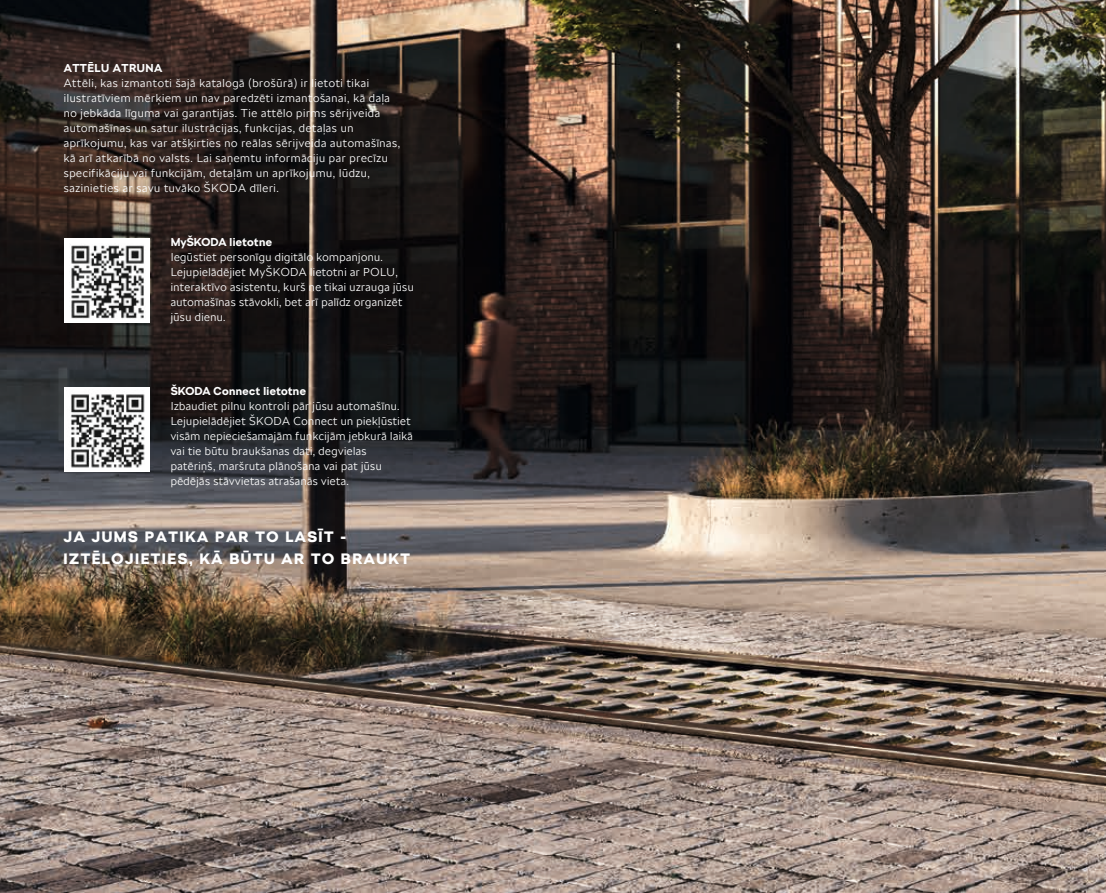
<style>
.page{position:relative;width:1106px;height:893px;background:#fff}
.page>*{position:absolute;margin:0;border:0;box-sizing:border-box;transform-origin:0 0}
.t1{font:900 15px/21.9px "SKODA Next";letter-spacing:.1em;color:#fff}
.t2{font:300 11.4px/15px "SKODA Next";letter-spacing:.055em;color:#fff}
.t3{font:700 11.4px "SKODA Next";letter-spacing:.035em;color:#fff}
</style>
<div class="page">
<img style="left:0;top:0;width:1106px;height:893px">
<div style="left:64px;top:238px;width:85px;height:85px;background:#fff"></div>
<img style="left:71px;top:245px;width:73px;height:74px">
<div style="left:64px;top:387px;width:85px;height:85px;background:#fff"></div>
<img style="left:70px;top:394px;width:75px;height:74px">
<p class="t3" style="left:64px;top:62px;width:100px">ATTĒLU ATRUNA</p>
<p class="t2" style="left:64px;top:76px;width:338px">Attēli, kas izmantoti šajā katalogā (brošūrā) ir lietoti tikai ilustratīviem mērķiem un nav paredzēti izmantošanai, kā daļa no jebkāda līguma vai garantijas. Tie attēlo pirms sērijveida automašīnas un satur ilustrācijas, funkcijas, detaļas un aprīkojumu, kas var atšķirties no reālas sērijveida automašīnas, kā arī atkarībā no valsts. Lai saņemtu informāciju par precīzu specifikāciju vai funkcijām, detaļām un aprīkojumu, lūdzu, sazinieties ar savu tuvāko ŠKODA dīleri.</p>
<p class="t3" style="left:171px;top:235px;width:103px">MyŠKODA lietotne</p>
<p class="t2" style="left:171px;top:250px;width:244px">Iegūstiet personīgu digitālo kompanjonu.<br>Lejupielādējiet MyŠKODA lietotni ar POLU, interaktīvo asistentu, kurš ne tikai uzrauga jūsu automašīnas stāvokli, bet arī palīdz organizēt jūsu dienu.</p>
<p class="t3" style="left:171px;top:384px;width:137px">ŠKODA Connect lietotne</p>
<p class="t2" style="left:171px;top:398px;width:244px">Izbaudiet pilnu kontroli pār jūsu automašīnu.<br>Lejupielādējiet ŠKODA Connect un piekļūstiet visām nepieciešamajām funkcijām jebkurā laikā vai tie būtu braukšanas dati, degvielas patēriņš, maršruta plānošana vai pat jūsu pēdējās stāvvietas atrašanās vieta.</p>
<h1 class="t1" style="left:64px;top:526px;width:348px">JA JUMS PATIKA PAR TO LASĪT -<br>IZTĒLOJIETIES, KĀ BŪTU AR TO BRAUKT</h1>
</div>
